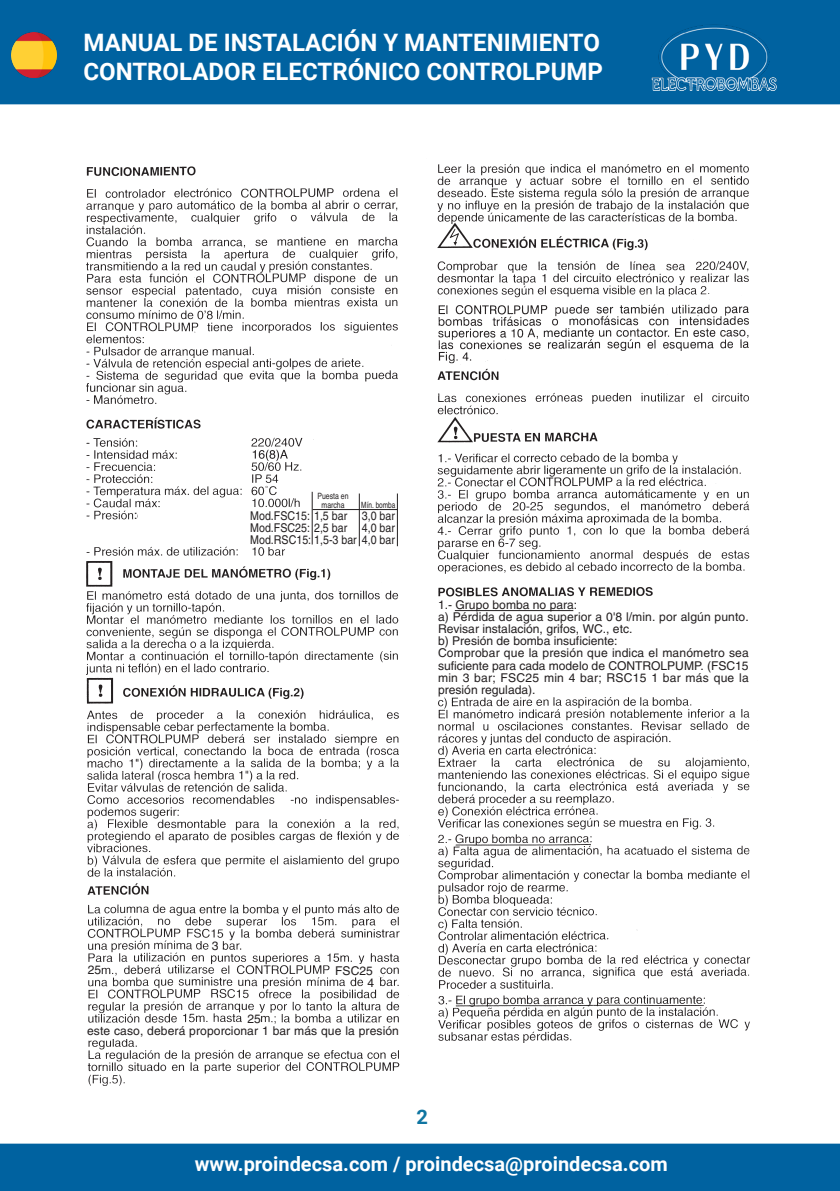
<style>
.page{position:relative;width:840px;height:1191px;background:#fff}
.page>*{position:absolute;margin:0;border:0;box-sizing:border-box;transform-origin:0 0}
.t1{font:700 24px/28.8px "Roboto";color:#fff}
.t2{font:700 20px "Roboto";color:#fff}
.t3{font:700 20px "Roboto";color:#0f75a1}
.t4{font:12px/12px "Helvetica";color:#231f20}
.t5{font:12px/12px "Helvetica";color:#231f20;text-align:justify;scale:.88 1}
.t6{font:8.6px/8.6px "Helvetica";color:#231f20;text-align:center;scale:.8 1}
.t7{font:8.6px "Helvetica";color:#231f20;scale:.75 1}
</style>
<div class="page">
<div style="left:0;top:0;width:839px;height:104px;background:#0062a0"></div>
<div style="left:0;top:1143px;width:839px;height:48px;background:#0062a0"></div>
<img style="left:643px;top:24px;width:139px;height:67px">
<img style="left:12px;top:33px;width:45px;height:44px">
<img style="left:86px;top:163px;width:664px;height:922px">
<div style="left:247px;top:448px;width:43px;height:13px;background:#fff"></div>
<svg style="left:252px;top:450px;width:35px;height:11px"></svg>
<svg style="left:218px;top:374px;width:5px;height:6px"></svg>
<div style="left:249px;top:509px;width:128px;height:38px;background:#fff"></div>
<hr style="left:358px;top:493px;width:1px;height:53px;background:#231f20">
<hr style="left:311px;top:492px;width:1px;height:52px;background:#231f20">
<hr style="left:397px;top:493px;width:1px;height:53px;background:#231f20">
<hr style="left:312px;top:509px;width:85px;height:1px;background:#231f20">
<div style="left:210px;top:941px;width:10px;height:10px;background:#fff"></div>
<div style="left:87px;top:964px;width:14px;height:12px;background:#fff"></div>
<div style="left:333px;top:964px;width:41px;height:12px;background:#fff"></div>
<div style="left:365px;top:976px;width:10px;height:11px;background:#fff"></div>
<div style="left:244px;top:1013px;width:16px;height:11px;background:#fff"></div>
<div style="left:86px;top:1025px;width:313px;height:14px;background:#fff"></div>
<div style="left:138px;top:509px;width:68px;height:14px;background:#fff"></div>
<div style="left:434px;top:599px;width:317px;height:98px;background:#fff"></div>
<hr style="left:454px;top:610px;width:119px;height:1px;background:#231f20">
<h1 class="t1" style="left:83px;top:27px;width:521px">MANUAL DE INSTALACIÓN Y MANTENIMIENTO<br>CONTROLADOR ELECTRÓNICO CONTROLPUMP</h1>
<p class="t4" style="left:134px;top:509px;width:5px">:</p>
<p class="t6" style="left:317px;top:491px;width:40px">Puesta en marcha</p>
<p class="t5" style="left:250px;top:509px;width:166px">Mod.FSC15: 1,5 bar 3,0 bar Mod.FSC25: 2,5 bar 4,0 bar Mod.RSC15: 1,5-3 bar 4,0 bar</p>
<p class="t7" style="left:361px;top:499px;width:47px">Mín. bomba</p>
<p class="t4" style="left:438px;top:599px;width:312px">1.- Grupo bomba no para:<br>a) Pérdida de agua superior a 0'8 l/min. por algún punto.<br>Revisar instalación, grifos, WC., etc.<br>b) Presión de bomba insuficiente:<br>Comprobar que la presión que indica el manómetro sea suficiente para cada modelo de CONTROLPUMP. (FSC15 min 3 bar; FSC25 min 4 bar; RSC15 1 bar más que la presión regulada).</p>
<p class="t4" style="left:212px;top:940px;width:8px">3</p>
<p class="t4" style="left:88px;top:963px;width:15px">25</p>
<p class="t4" style="left:335px;top:964px;width:41px;text-align:right">FSC25<br>4</p>
<p class="t4" style="left:87px;top:1011px;width:313px;line-height:12.6px;text-indent:160px">25<br>este caso, deberá proporcionar 1 bar más que la presión</p>
<h2 class="t3" style="left:416px;top:1103px;width:13px">2</h2>
<h2 class="t2" style="left:195px;top:1150px;width:474px">www.proindecsa.com / proindecsa@proindecsa.com</h2>
</div>
